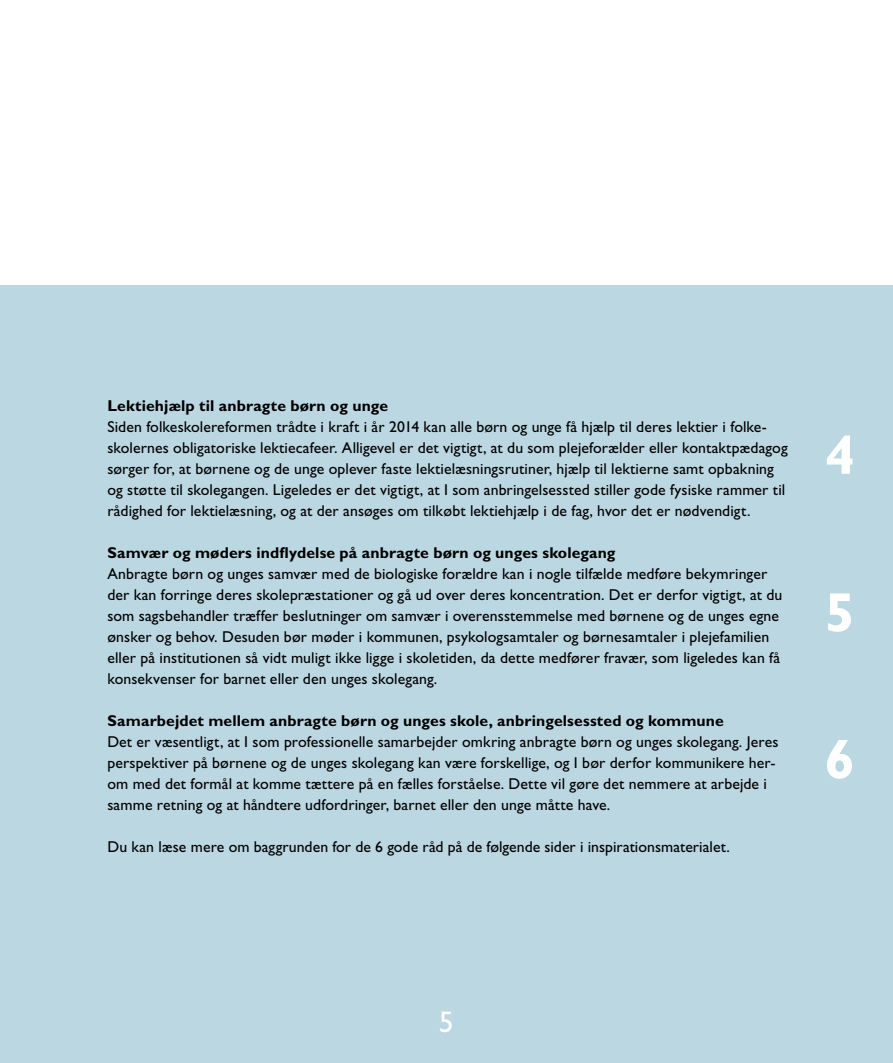
<style>
.page{position:relative;width:893px;height:1063px;background:#fff}
.page>*{position:absolute;margin:0;border:0;box-sizing:border-box;transform-origin:0 0}
.t1{font:700 55.5px "Gill Sans";color:#fff}
.t2{font:30px "Gill Sans";color:#fff}
.t3{font:15.75px/21px "Gill Sans";letter-spacing:.005em;color:#000}
.t4{font:700 15.75px "Gill Sans";letter-spacing:.01em;color:#000}
</style>
<div class="page">
<div style="left:0;top:285px;width:893px;height:778px;background:#bbd7e1"></div>
<p class="t4" style="left:107px;top:396px;width:282px">Lektiehjælp til anbragte børn og unge</p>
<p class="t3" style="left:107px;top:416px;width:682px">Siden folkeskolereformen trådte i kraft i år 2014 kan alle børn og unge få hjælp til deres lektier i folke&shy;skolernes obligatoriske lektiecafeer. Alligevel er det vigtigt, at du som plejeforælder eller kontaktpædagog sørger for, at børnene og de unge oplever faste lektielæsningsrutiner, hjælp til lektierne samt opbakning og støtte til skolegangen. Ligeledes er det vigtigt, at I som anbringelsessted stiller gode fysiske rammer til rådighed for lektielæsning, og at der ansøges om tilkøbt lektiehjælp i de fag, hvor det er nødvendigt.</p>
<p class="t4" style="left:107px;top:543px;width:510px">Samvær og møders indflydelse på anbragte børn og unges skolegang</p>
<p class="t3" style="left:107px;top:563px;width:676px">Anbragte børn og unges samvær med de biologiske forældre kan i nogle tilfælde medføre bekymringer der kan forringe deres skolepræstationer og gå ud over deres koncentration. Det er derfor vigtigt, at du som sagsbehandler træffer beslutninger om samvær i overensstemmelse med børnene og de unges egne ønsker og behov. Desuden bør møder i kommunen, psykologsamtaler og børnesamtaler i plejefamilien eller på institutionen så vidt muligt ikke ligge i skoletiden, da dette medfører fravær, som ligeledes kan få konsekvenser for barnet eller den unges skolegang.</p>
<p class="t4" style="left:107px;top:711px;width:618px">Samarbejdet mellem anbragte børn og unges skole, anbringelsessted og kommune</p>
<p class="t3" style="left:107px;top:731px;width:673px">Det er væsentligt, at I som professionelle samarbejder omkring anbragte børn og unges skolegang. Jeres perspektiver på børnene og de unges skolegang kan være forskellige, og I bør derfor kommunikere her&shy;om med det formål at komme tættere på en fælles forståelse. Dette vil gøre det nemmere at arbejde i samme retning og at håndtere udfordringer, barnet eller den unge måtte have.</p>
<p class="t3" style="left:107px;top:836px;width:624px">Du kan læse mere om baggrunden for de 6 gode råd på de følgende sider i inspirationsmaterialet.</p>
<h1 class="t1" style="left:824px;top:422px;width:32px">4</h1>
<h1 class="t1" style="left:824px;top:580px;width:32px">5</h1>
<h1 class="t1" style="left:824px;top:727px;width:32px">6</h1>
<h2 class="t2" style="left:439px;top:1004px;width:16px">5</h2>
</div>
